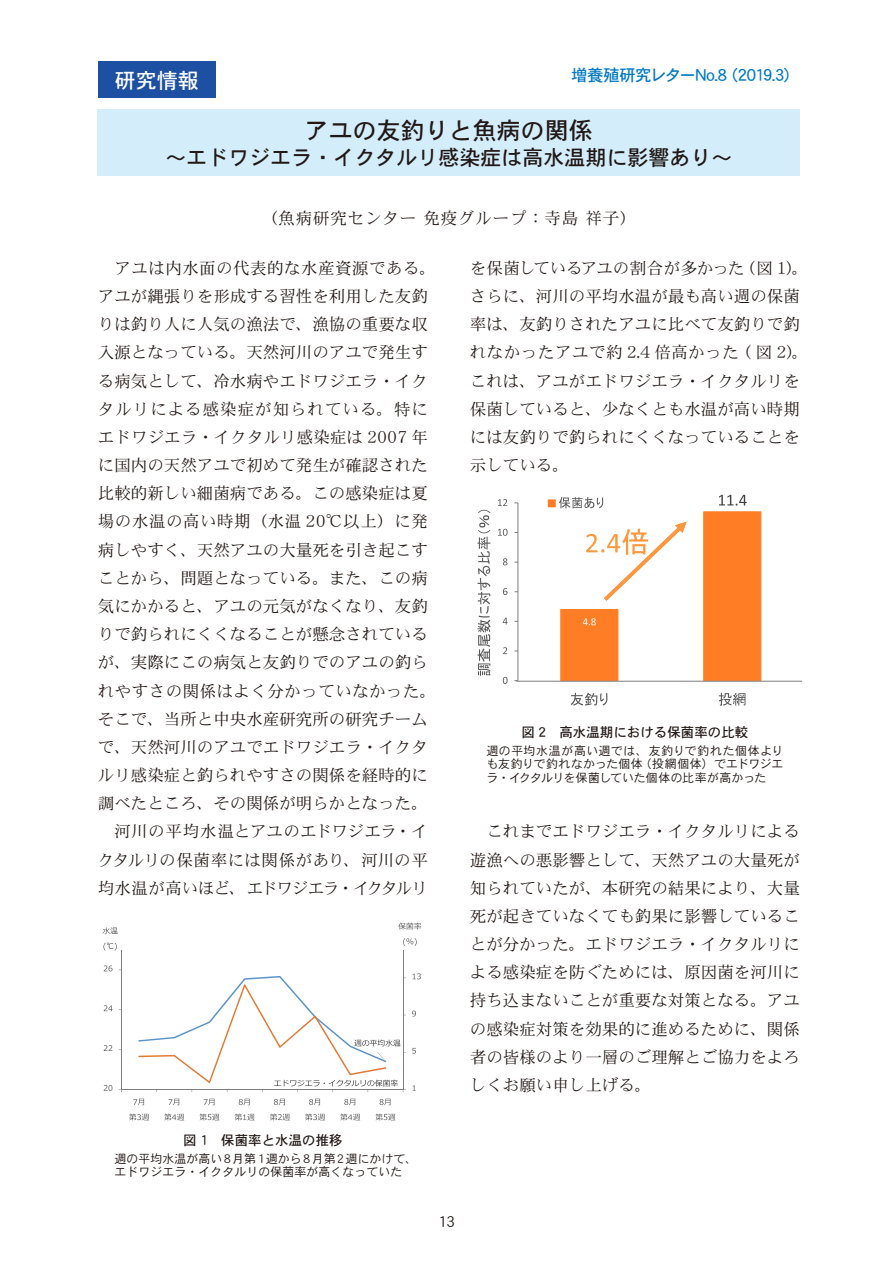
<style>
.page{position:relative;width:893px;height:1263px;background:#fff}
.page>*{position:absolute;margin:0;border:0;box-sizing:border-box;transform-origin:0 0}
.t1{font:24px "DFPHS Gothic CID W5";color:#221815}
.t2{font:21px "DFPHS Gothic CID W5";color:#221815}
.t3{font:21px "DFPHS Gothic CID W5";color:#fff}
.t4{font:16.5px/28.2px "DFPHS Mincho CID W3";color:#221815}
.t5{font:16.5px "DFPHS Mincho CID W3";letter-spacing:.03em;color:#221815}
.t6{font:16.5px "DFPHS Mincho CID W3";letter-spacing:-.055em;color:#221815}
.t7{font:16.5px "DFPHS Mincho CID W3";letter-spacing:.05em;color:#221815}
.t8{font:16.5px "DFPHS Gothic CID W5";letter-spacing:-.04em;color:#0079c3}
.t9{font:16.5px "DFPHS Mincho CID W3";letter-spacing:.035em;color:#221815}
.t10{font:16.5px "DFPHS Mincho CID W3";letter-spacing:.06em;color:#221815}
.t11{font:15px "DFPHS Gothic CID W3";color:#221815}
.t12{font:13.5px "DFPHS Gothic CID W5";color:#221815}
.t13{font:12px/13.5px "DFPHS Gothic CID W3";color:#221815}
</style>
<div class="page">
<div style="left:98px;top:62px;width:118px;height:36px;background:#1d50a2"></div>
<div style="left:98px;top:109px;width:702px;height:67px;background:#d3edfb"></div>
<hr style="left:403px;top:950px;width:1px;height:139px;background:#7e7e7f">
<hr style="left:121px;top:950px;width:1px;height:139px;background:#7e7e7f">
<hr style="left:121px;top:1089px;width:282px;height:1px;background:#7e7e7f">
<svg style="left:138px;top:976px;width:268px;height:116px"></svg>
<svg style="left:413px;top:1085px;width:3px;height:6px"></svg>
<svg style="left:412px;top:1048px;width:4px;height:6px"></svg>
<svg style="left:412px;top:1011px;width:4px;height:5px"></svg>
<svg style="left:413px;top:973px;width:8px;height:6px"></svg>
<svg style="left:104px;top:1085px;width:8px;height:6px"></svg>
<svg style="left:104px;top:1045px;width:8px;height:6px"></svg>
<svg style="left:104px;top:1005px;width:9px;height:6px"></svg>
<svg style="left:104px;top:965px;width:8px;height:6px"></svg>
<svg style="left:133px;top:1099px;width:11px;height:6px"></svg>
<svg style="left:129px;top:1113px;width:20px;height:7px"></svg>
<svg style="left:168px;top:1099px;width:11px;height:6px"></svg>
<svg style="left:164px;top:1113px;width:20px;height:7px"></svg>
<svg style="left:204px;top:1099px;width:10px;height:6px"></svg>
<svg style="left:199px;top:1113px;width:20px;height:7px"></svg>
<svg style="left:239px;top:1099px;width:11px;height:6px"></svg>
<svg style="left:235px;top:1113px;width:20px;height:7px"></svg>
<svg style="left:274px;top:1099px;width:11px;height:6px"></svg>
<svg style="left:270px;top:1113px;width:20px;height:7px"></svg>
<svg style="left:309px;top:1099px;width:11px;height:6px"></svg>
<svg style="left:305px;top:1113px;width:20px;height:7px"></svg>
<svg style="left:344px;top:1099px;width:11px;height:6px"></svg>
<svg style="left:340px;top:1113px;width:20px;height:7px"></svg>
<svg style="left:380px;top:1099px;width:10px;height:6px"></svg>
<svg style="left:375px;top:1113px;width:20px;height:7px"></svg>
<svg style="left:398px;top:922px;width:23px;height:7px"></svg>
<svg style="left:403px;top:938px;width:14px;height:8px"></svg>
<svg style="left:102px;top:927px;width:16px;height:7px"></svg>
<svg style="left:103px;top:942px;width:14px;height:8px"></svg>
<hr style="left:517px;top:503px;width:1px;height:178px;background:#7f7f7f">
<hr style="left:516px;top:681px;width:286px;height:1px;background:#7d7d7d">
<svg style="left:503px;top:677px;width:5px;height:7px"></svg>
<svg style="left:503px;top:647px;width:4px;height:7px"></svg>
<svg style="left:503px;top:618px;width:5px;height:6px"></svg>
<svg style="left:503px;top:588px;width:4px;height:7px"></svg>
<svg style="left:503px;top:558px;width:4px;height:7px"></svg>
<svg style="left:498px;top:529px;width:10px;height:7px"></svg>
<svg style="left:498px;top:499px;width:9px;height:7px"></svg>
<svg style="left:571px;top:693px;width:37px;height:13px"></svg>
<svg style="left:719px;top:693px;width:26px;height:13px"></svg>
<div style="left:548px;top:500px;width:7px;height:7px;background:#ff7e25"></div>
<div style="left:548px;top:499px;width:8px;height:8px;border:1px solid #ff7e25"></div>
<svg style="left:559px;top:495px;width:203px;height:186px"></svg>
<svg style="left:478px;top:510px;width:13px;height:166px"></svg>
<p class="t3" style="left:115px;top:69px;width:85px">研究情報</p>
<p class="t8" style="left:571px;top:66px;width:230px">増養殖研究レターNo.8（2019.3）</p>
<h1 class="t1" style="left:305px;top:117px;width:289px">アユの友釣りと魚病の関係</h1>
<p class="t2" style="left:165px;top:146px;width:568px">〜エドワジエラ・イクタルリ感染症は高水温期に影響あり〜</p>
<p class="t7" style="left:261px;top:209px;width:377px">（魚病研究センター免疫グループ：寺島祥子）</p>
<p class="t5" style="left:114px;top:259px;width:323px">アユは内水面の代表的な水産資源である。</p>
<p class="t4" style="left:98px;top:282px;width:331px">アユが縄張りを形成する習性を利用した友釣</p>
<p class="t4" style="left:98px;top:310px;width:331px">りは釣り人に人気の漁法で、漁協の重要な収</p>
<p class="t4" style="left:98px;top:338px;width:331px">入源となっている。天然河川のアユで発生す</p>
<p class="t4" style="left:98px;top:366px;width:331px">る病気として、冷水病やエドワジエラ・イク</p>
<p class="t10" style="left:98px;top:400px;width:332px">タルリによる感染症が知られている。特に</p>
<p class="t4" style="left:98px;top:423px;width:332px">エドワジエラ・イクタルリ感染症は 2007 年</p>
<p class="t4" style="left:98px;top:451px;width:331px">に国内の天然アユで初めて発生が確認された</p>
<p class="t4" style="left:98px;top:479px;width:331px">比較的新しい細菌病である。この感染症は夏</p>
<p class="t9" style="left:98px;top:513px;width:332px">場の水温の高い時期（水温 20℃以上）に発</p>
<p class="t4" style="left:98px;top:535px;width:331px">病しやすく、天然アユの大量死を引き起こす</p>
<p class="t4" style="left:98px;top:563px;width:331px">ことから、問題となっている。また、この病</p>
<p class="t4" style="left:98px;top:592px;width:331px">気にかかると、アユの元気がなくなり、友釣</p>
<p class="t4" style="left:98px;top:620px;width:331px">りで釣られにくくなることが懸念されている</p>
<p class="t4" style="left:98px;top:648px;width:331px">が、実際にこの病気と友釣りでのアユの釣ら</p>
<p class="t5" style="left:98px;top:682px;width:340px">れやすさの関係はよく分かっていなかった。</p>
<p class="t4" style="left:98px;top:704px;width:331px">そこで、当所と中央水産研究所の研究チーム</p>
<p class="t4" style="left:98px;top:732px;width:331px">で、天然河川のアユでエドワジエラ・イクタ</p>
<p class="t4" style="left:98px;top:761px;width:331px">ルリ感染症と釣られやすさの関係を経時的に</p>
<p class="t4" style="left:98px;top:789px;width:331px">調べたところ、その関係が明らかとなった。</p>
<p class="t4" style="left:114px;top:817px;width:315px">河川の平均水温とアユのエドワジエラ・イ</p>
<p class="t4" style="left:98px;top:845px;width:331px">クタルリの保菌率には関係があり、河川の平</p>
<p class="t6" style="left:98px;top:879px;width:332px">均水温が高いほど、エドワジエラ・イクタルリ</p>
<p class="t12" style="left:183px;top:1133px;width:161px">図 1　保菌率と⽔温の推移</p>
<p class="t13" style="left:114px;top:1152px;width:305px">週の平均水温が高い8月第1週から8月第2週にかけて、エドワジエラ・イクタルリの保菌率が高くなっていた</p>
<p class="t11" style="left:438px;top:1213px;width:18px">13</p>
<p class="t4" style="left:470px;top:254px;width:340px">を保菌しているアユの割合が多かった（図 1)。さらに、河川の平均水温が最も高い週の保菌率は、友釣りされたアユに比べて友釣りで釣れなかったアユで約 2.4 倍高かった ( 図 2)。これは、アユがエドワジエラ・イクタルリを保菌していると、少なくとも水温が高い時期には友釣りで釣られにくくなっていることを示している。</p>
<p class="t12" style="left:521px;top:725px;width:228px">図 2　高水温期における保菌率の比較</p>
<p class="t13" style="left:486px;top:743px;width:299px;text-align:justify">週の平均水温が高い週では、友釣りで釣れた個体よりも友釣りで釣れなかった個体（投網個体）でエドワジエラ・イクタルリを保菌していた個体の比率が高かった</p>
<p class="t4" style="left:470px;top:817px;width:331px;text-align:justify;text-indent:16px">これまでエドワジエラ・イクタルリによる遊漁への悪影響として、天然アユの大量死が知られていたが、本研究の結果により、大量死が起きていなくても釣果に影響していることが分かった。エドワジエラ・イクタルリによる感染症を防ぐためには、原因菌を河川に持ち込まないことが重要な対策となる。アユの感染症対策を効果的に進めるために、関係者の皆様のより一層のご理解とご協力をよろしくお願い申し上げる。</p>
</div>
